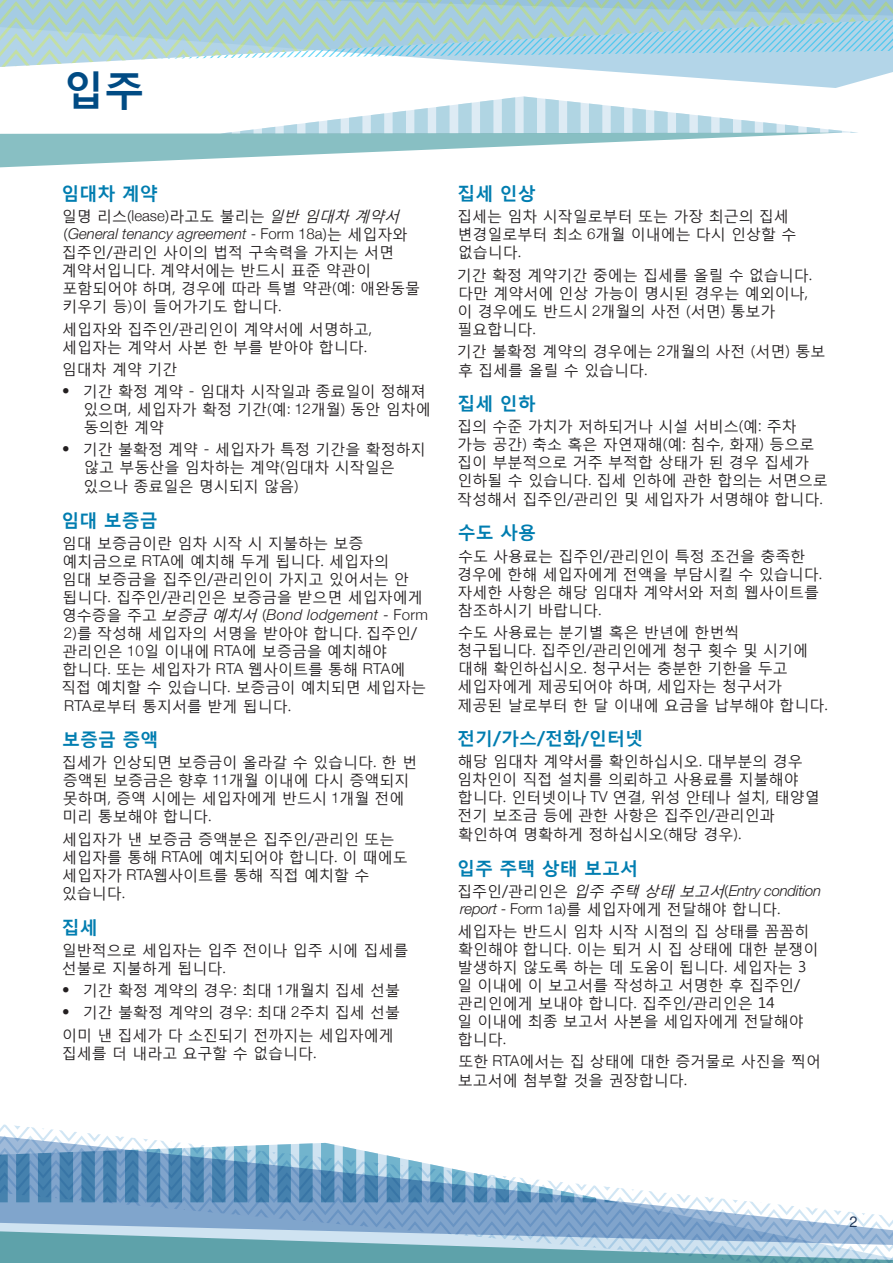
<style>
.page{position:relative;width:893px;height:1263px;background:#fff}
.page>*{position:absolute;margin:0;border:0;box-sizing:border-box;transform-origin:0 0}
.t1{font:700 40.5px "Malgun Gothic";color:#004b84}
.t2{font:700 18px "Malgun Gothic";color:#007db0}
.t3{font:15px/18px "Malgun Gothic";color:#231f20}
.t4{font:italic 300 15px "Helvetica Neue";color:#231f20}
.t5{font:italic 300 15px "Helvetica Neue";letter-spacing:-.02em;color:#231f20}
.t6{font:italic 300 15px "Helvetica Neue";letter-spacing:.02em;color:#231f20}
.t7{font:15px "Helvetica Neue";color:#21385b}
.s1{font-family:"Helvetica Neue";font-weight:300}
.s2{font-style:italic}
.s3{font-family:"Malgun Gothic";font-weight:400;font-style:normal}
.s4{font-style:normal}
.s5{font-family:"Malgun Gothic";font-weight:400}
.s6{font-family:"Helvetica Neue";font-weight:300;font-style:italic}
</style>
<div class="page">
<svg style="left:563px;top:68px;width:330px;height:20px;fill:#b9d8e9"></svg>
<svg style="left:0;top:96px;width:858px;height:71px"></svg>
<svg style="left:0;top:0;width:893px;height:68px;background:#aed4db"></svg>
<svg style="left:0;top:1124px;width:893px;height:139px"></svg>
<h1 class="t1" style="left:64px;top:65px;width:83px">입주</h1>
<p class="t2" style="left:62px;top:182px;width:98px">임대차 계약</p>
<p class="t3" style="left:62px;top:207px;width:344px">일명 리스(<span class="s1">lease</span>)라고도 불리는 <span class="s2">일반 임대차 계약서</span></p>
<p class="t4" style="left:64px;top:225px;width:345px"><span class="s3">(</span>General tenancy agreement <span class="s4">- Form 18a</span><span class="s3">)는 세입자와</span></p>
<p class="t3" style="left:62px;top:243px;width:360px">집주인/관리인 사이의 법적 구속력을 가지는 서면 계약서입니다. 계약서에는 반드시 표준 약관이 포함되어야 하며, 경우에 따라 특별 약관(예: 애완동물 키우기 등)이 들어가기도 합니다.</p>
<p class="t3" style="left:62px;top:320px;width:312px">세입자와 집주인/관리인이 계약서에 서명하고, 세입자는 계약서 사본 한 부를 받아야 합니다.</p>
<p class="t3" style="left:62px;top:360px;width:117px">임대차 계약 기간</p>
<p class="t3" style="left:83px;top:382px;width:349px;text-indent:-21px"><span class="s1">•</span> 기간 확정 계약 - 임대차 시작일과 종료일이 정해져 있으며, 세입자가 확정 기간(예<span class="s1">: 12</span>개월) 동안 임차에 동의한 계약</p>
<p class="t3" style="left:83px;top:440px;width:344px;text-indent:-21px"><span class="s1">•</span> 기간 불확정 계약 - 세입자가 특정 기간을 확정하지 않고 부동산을 임차하는 계약(임대차 시작일은 있으나 종료일은 명시되지 않음)</p>
<p class="t2" style="left:62px;top:508px;width:98px">임대 보증금</p>
<p class="t3" style="left:62px;top:534px;width:362px">임대 보증금이란 임차 시작 시 지불하는 보증 예치금으로 <span class="s1">RTA</span>에 예치해 두게 됩니다. 세입자의<br>임대 보증금을 집주인/관리인이 가지고 있어서는 안 됩니다. 집주인/관리인은 보증금을 받으면 세입자에게</p>
<p class="t6" style="left:62px;top:606px;width:368px"><span class="s3">영수증을 주고</span> <span class="s5">보증금 예치서</span> <span class="s3">(</span>Bond lodgement <span class="s4">- Form</span></p>
<p class="t3" style="left:61px;top:624px;width:366px"><span class="s1">2</span>)를 작성해 세입자의 서명을 받아야 합니다. 집주인/ 관리인은 <span class="s1">10</span>일 이내에 <span class="s1">RTA</span>에 보증금을 예치해야 합니다. 또는 세입자가 <span class="s1">RTA</span> 웹사이트를 통해 <span class="s1">RTA</span>에 직접 예치할 수 있습니다. 보증금이 예치되면 세입자는<br><span class="s1">RTA</span>로부터 통지서를 받게 됩니다.</p>
<p class="t2" style="left:62px;top:728px;width:98px">보증금 증액</p>
<p class="t3" style="left:62px;top:753px;width:357px">집세가 인상되면 보증금이 올라갈 수 있습니다. 한 번 증액된 보증금은 향후 <span class="s1">11</span>개월 이내에 다시 증액되지 못하며, 증액 시에는 세입자에게 반드시 <span class="s1">1</span>개월 전에 미리 통보해야 합니다.</p>
<p class="t3" style="left:62px;top:829px;width:347px">세입자가 낸 보증금 증액분은 집주인/관리인 또는 세입자를 통해 <span class="s1">RTA</span>에 예치되어야 합니다. 이 때에도 세입자가 <span class="s1">RTA</span>웹사이트를 통해 직접 예치할 수 있습니다.</p>
<p class="t2" style="left:62px;top:915px;width:38px">집세</p>
<p class="t3" style="left:62px;top:941px;width:348px">일반적으로 세입자는 입주 전이나 입주 시에 집세를 선불로 지불하게 됩니다.</p>
<p class="t3" style="left:62px;top:981px;width:339px"><span class="s1">•</span> 기간 확정 계약의 경우: 최대 <span class="s1">1</span>개월치 집세 선불</p>
<p class="t3" style="left:62px;top:1001px;width:340px;line-height:22.2px"><span class="s1">•</span> 기간 불확정 계약의 경우: 최대 <span class="s1">2</span>주치 집세 선불 이미 낸 집세가 다 소진되기 전까지는 세입자에게</p>
<p class="t3" style="left:62px;top:1044px;width:256px">집세를 더 내라고 요구할 수 없습니다.</p>
<p class="t2" style="left:457px;top:182px;width:80px">집세 인상</p>
<p class="t3" style="left:457px;top:207px;width:341px">집세는 임차 시작일로부터 또는 가장 최근의 집세 변경일로부터 최소 <span class="s1">6</span>개월 이내에는 다시 인상할 수 없습니다.</p>
<p class="t3" style="left:457px;top:266px;width:357px">기간 확정 계약기간 중에는 집세를 올릴 수 없습니다. 다만 계약서에 인상 가능이 명시된 경우는 예외이나, 이 경우에도 반드시 <span class="s1">2</span>개월의 사전 (서면) 통보가 필요합니다.</p>
<p class="t3" style="left:457px;top:341px;width:370px;line-height:18.8px">기간 불확정 계약의 경우에는 <span class="s1">2</span>개월의 사전 (서면) 통보 후 집세를 올릴 수 있습니다.</p>
<p class="t2" style="left:457px;top:392px;width:80px">집세 인하</p>
<p class="t3" style="left:457px;top:417px;width:372px">집의 수준 가치가 저하되거나 시설 서비스(예: 주차 가능 공간) 축소 혹은 자연재해(예: 침수, 화재) 등으로 집이 부분적으로 거주 부적합 상태가 된 경우 집세가 인하될 수 있습니다. 집세 인하에 관한 합의는 서면으로 작성해서 집주인/관리인 및 세입자가 서명해야 합니다.</p>
<p class="t2" style="left:458px;top:521px;width:80px">수도 사용</p>
<p class="t3" style="left:457px;top:547px;width:366px">수도 사용료는 집주인/관리인이 특정 조건을 충족한 경우에 한해 세입자에게 전액을 부담시킬 수 있습니다. 자세한 사항은 해당 임대차 계약서와 저희 웹사이트를 참조하시기 바랍니다.</p>
<p class="t3" style="left:458px;top:623px;width:372px">수도 사용료는 분기별 혹은 반년에 한번씩<br>청구됩니다. 집주인/관리인에게 청구 횟수 및 시기에 대해 확인하십시오. 청구서는 충분한 기한을 두고 세입자에게 제공되어야 하며, 세입자는 청구서가 제공된 날로부터 한 달 이내에 요금을 납부해야 합니다.</p>
<p class="t2" style="left:457px;top:727px;width:187px">전기/가스/전화/인터넷</p>
<p class="t3" style="left:457px;top:752px;width:364px">해당 임대차 계약서를 확인하십시오. 대부분의 경우 임차인이 직접 설치를 의뢰하고 사용료를 지불해야 합니다. 인터넷이나 <span class="s1">TV</span> 연결, 위성 안테나 설치, 태양열 전기 보조금 등에 관한 사항은 집주인/관리인과 확인하여 명확하게 정하십시오(해당 경우).</p>
<p class="t2" style="left:457px;top:856px;width:183px">입주 주택 상태 보고서</p>
<p class="t5" style="left:457px;top:881px;width:365px"><span class="s3">집주인/관리인은</span> <span class="s5">입주 주택 상태 보고서</span><span class="s3">(</span>Entry condition</p>
<p class="t3" style="left:458px;top:897px;width:353px;line-height:22.2px"><span class="s6">report</span> <span class="s1">- Form 1a</span>)를 세입자에게 전달해야 합니다. 세입자는 반드시 임차 시작 시점의 집 상태를 꼼꼼히</p>
<p class="t3" style="left:457px;top:940px;width:363px">확인해야 합니다. 이는 퇴거 시 집 상태에 대한 분쟁이 발생하지 않도록 하는 데 도움이 됩니다. 세입자는 3 일 이내에 이 보고서를 작성하고 서명한 후 집주인/ 관리인에게 보내야 합니다. 집주인/관리인은 14<br>일 이내에 최종 보고서 사본을 세입자에게 전달해야 합니다.</p>
<p class="t3" style="left:458px;top:1052px;width:365px;line-height:18.8px">또한 <span class="s1">RTA</span>에서는 집 상태에 대한 증거물로 사진을 찍어 보고서에 첨부할 것을 권장합니다.</p>
<p class="t7" style="left:849px;top:1213px;width:10px">2</p>
</div>
